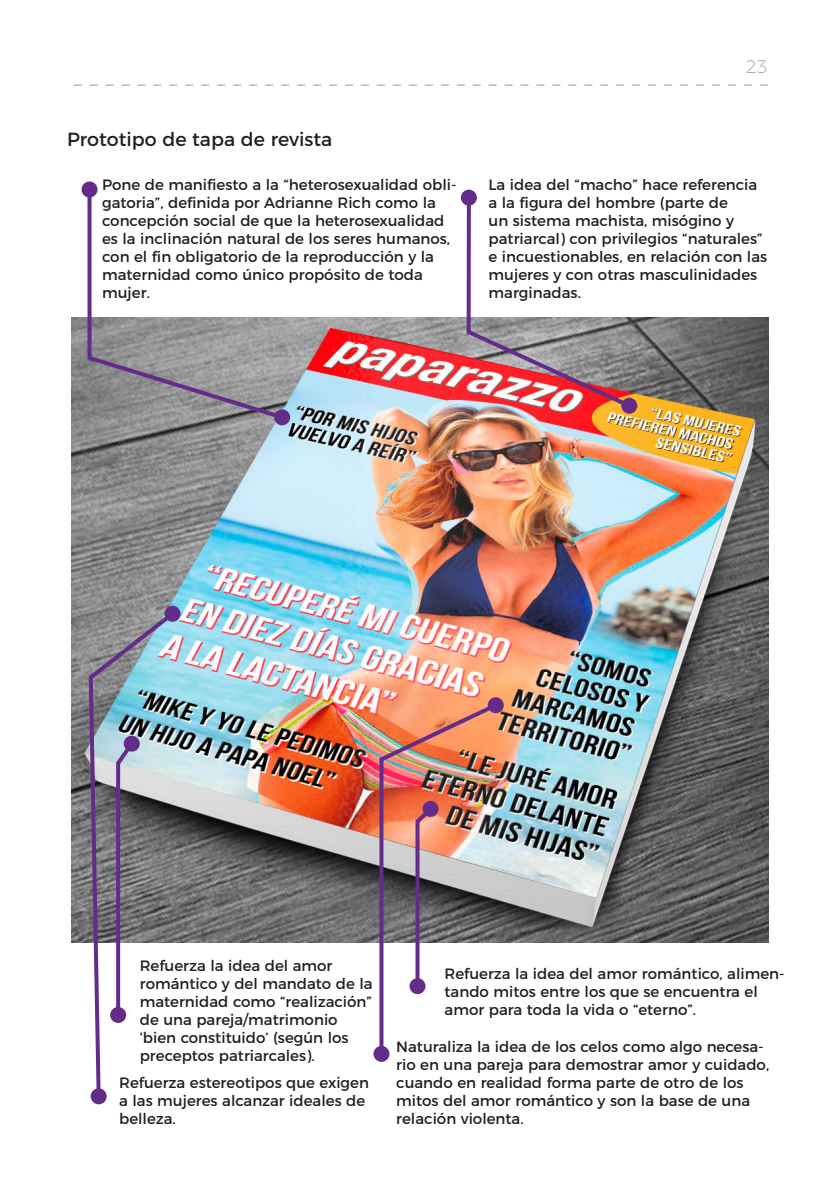
<style>
.page{position:relative;width:840px;height:1191px;background:#fff}
.page>*{position:absolute;margin:0;border:0;box-sizing:border-box;transform-origin:0 0}
.t1{font:19px "Montserrat";color:#231f20}
.t2{font:200 18px "Montserrat";color:#939598}
.t3{font:15px/18px "Montserrat";color:#231f20}
</style>
<div class="page">
<svg style="left:74px;top:85px;width:693px;height:1px"></svg>
<img style="left:71px;top:317px;width:697px;height:625px">
<svg style="left:87px;top:608px;width:91px;height:492px"></svg>
<div style="left:164px;top:606px;width:16px;height:16px;background:#622c88;border-radius:50%"></div>
<div style="left:91px;top:1088px;width:16px;height:16px;background:#622c88;border-radius:50%"></div>
<svg style="left:85px;top:185px;width:202px;height:237px"></svg>
<div style="left:274px;top:409px;width:16px;height:16px;background:#622c88;border-radius:50%"></div>
<div style="left:81px;top:181px;width:16px;height:16px;background:#622c88;border-radius:50%"></div>
<svg style="left:464px;top:194px;width:170px;height:217px"></svg>
<div style="left:621px;top:398px;width:16px;height:16px;background:#622c88;border-radius:50%"></div>
<div style="left:460px;top:190px;width:16px;height:16px;background:#622c88;border-radius:50%"></div>
<svg style="left:114px;top:738px;width:23px;height:281px"></svg>
<div style="left:124px;top:735px;width:16px;height:16px;background:#622c88;border-radius:50%"></div>
<div style="left:110px;top:1007px;width:16px;height:16px;background:#622c88;border-radius:50%"></div>
<img style="left:377px;top:700px;width:124px;height:357px">
<div style="left:487px;top:697px;width:16px;height:16px;background:#622c88;border-radius:50%"></div>
<div style="left:373px;top:1045px;width:16px;height:16px;background:#622c88;border-radius:50%"></div>
<p class="t1" style="left:67px;top:124px;width:266px">Prototipo de tapa de revista</p>
<p class="t3" style="left:102px;top:174px;width:356px">Pone de manifiesto a la “heterosexualidad obli&shy;gatoria”, definida por Adrianne Rich como la concepción social de que la heterosexualidad es la inclinación natural de los seres humanos, con el fin obligatorio de la reproducción y la maternidad como único propósito de toda mujer.</p>
<p class="t2" style="left:745px;top:53px;width:24px">23</p>
<p class="t3" style="left:488px;top:174px;width:280px">La idea del “macho” hace referencia a la figura del hombre (parte de<br>un sistema machista, misógino y patriarcal) con privilegios “naturales” e incuestionables, en relación con las mujeres y con otras masculinidades marginadas.</p>
<p class="t3" style="left:140px;top:955px;width:234px">Refuerza la idea del amor romántico y del mandato de la maternidad como “realización” de una pareja/matrimonio ‘bien constituido’ (según los preceptos patriarcales).</p>
<p class="t3" style="left:119px;top:1073px;width:251px">Refuerza estereotipos que exigen a las mujeres alcanzar ideales de belleza.</p>
<p class="t3" style="left:444px;top:963px;width:341px">Refuerza la idea del amor romántico, alimen&shy;tando mitos entre los que se encuentra el amor para toda la vida o “eterno”.</p>
<p class="t3" style="left:396px;top:1036px;width:374px">Naturaliza la idea de los celos como algo necesa&shy;rio en una pareja para demostrar amor y cuidado, cuando en realidad forma parte de otro de los mitos del amor romántico y son la base de una relación violenta.</p>
</div>
